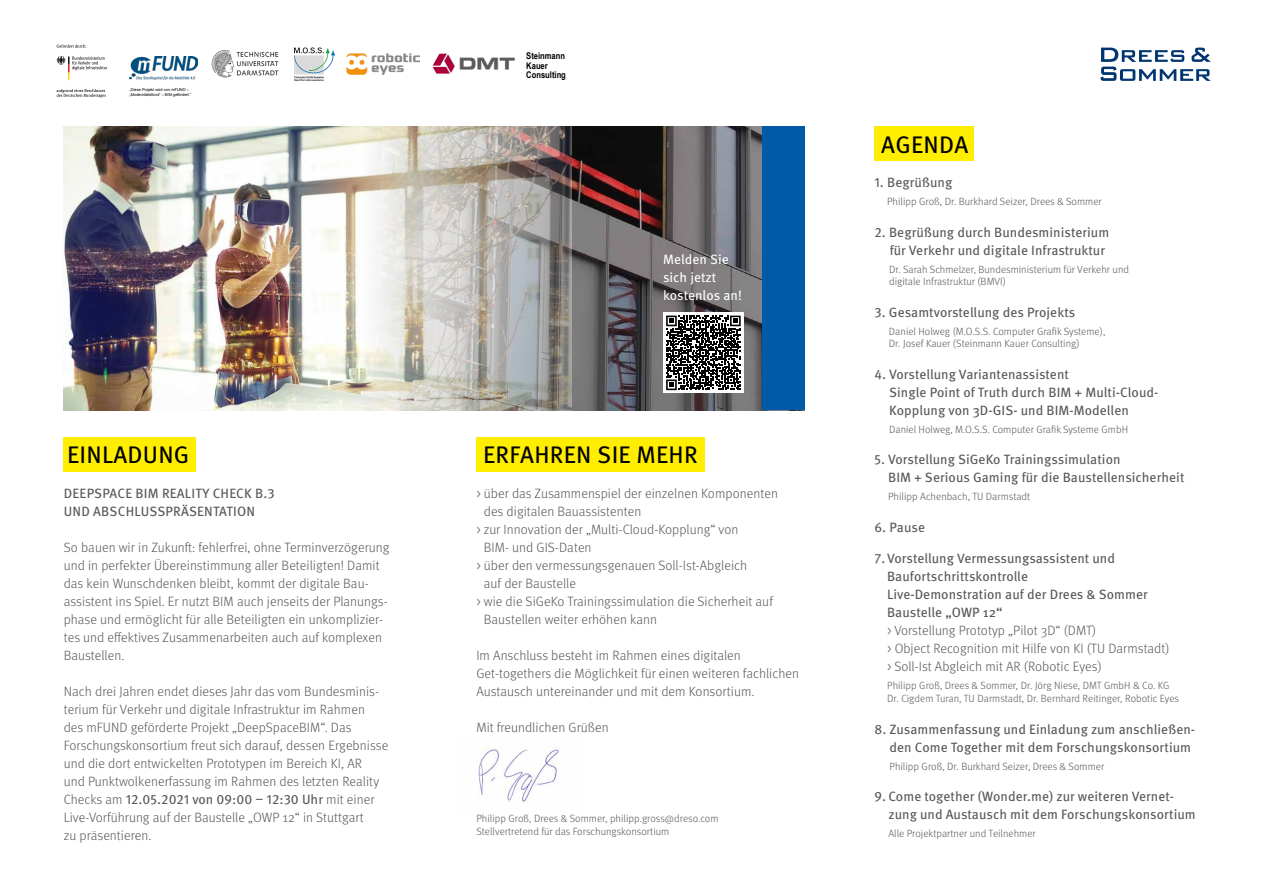
<style>
.page{position:relative;width:1263px;height:893px;background:#fff}
.page>*{position:absolute;margin:0;border:0;box-sizing:border-box;transform-origin:0 0}
.t1{font:24px "Meta OT";letter-spacing:.01em;color:#000}
.t2{font:300 13.5px/18px "Meta OT";letter-spacing:.005em;color:#575756}
.t3{font:13.5px/18px "Meta OT";letter-spacing:.005em;color:#575756}
.t4{font:13.5px/18px "Meta OT";letter-spacing:.005em;color:#fff}
.t5{font:300 10.5px/12.6px "Meta OT";letter-spacing:.005em;color:#575756}
.t6{font:700 9.3px/9.3px "Arial Narrow";color:#000}
.t7{font:3.9px/4.8px "Arial";color:#000}
.s1{font-weight:400}
</style>
<div class="page">
<img style="left:572px;top:126px;width:190px;height:284px">
<img style="left:64px;top:126px;width:508px;height:284px">
<div style="left:762px;top:126px;width:43px;height:284px;background:#005aa7"></div>
<div style="left:663px;top:313px;width:81px;height:80px;background:#fff"></div>
<svg style="left:666px;top:316px;width:75px;height:74px"></svg>
<img style="left:432px;top:54px;width:82px;height:20px">
<img style="left:294px;top:47px;width:41px;height:33px">
<img style="left:347px;top:53px;width:73px;height:21px">
<img style="left:211px;top:50px;width:68px;height:28px">
<img style="left:478px;top:747px;width:81px;height:56px">
<div style="left:63px;top:437px;width:133px;height:35px;background:#fe0"></div>
<div style="left:476px;top:437px;width:229px;height:35px;background:#fe0"></div>
<svg style="left:1100px;top:48px;width:111px;height:33px"></svg>
<img style="left:130px;top:57px;width:67px;height:23px">
<svg style="left:57px;top:44px;width:30px;height:4px"></svg>
<svg style="left:57px;top:89px;width:49px;height:9px"></svg>
<svg style="left:56px;top:56px;width:51px;height:24px"></svg>
<div style="left:874px;top:126px;width:100px;height:35px;background:#fe0"></div>
<p class="t7" style="left:130px;top:88px;width:63px">„Diese Projekt wird von mFUND – „Modernitätsfond“ – BIM gefördert.“</p>
<p class="t6" style="left:526px;top:51px;width:41px">Steinmann<br>Kauer<br>Consulting</p>
<p class="t4" style="left:663px;top:251px;width:80px">Melden Sie sich jetzt kostenlos an!</p>
<h1 class="t1" style="left:67px;top:440px;width:124px">EINLADUNG</h1>
<h1 class="t1" style="left:483px;top:440px;width:216px">ERFAHREN SIE MEHR</h1>
<p class="t3" style="left:64px;top:485px;width:212px">DEEPSPACE BIM REALITY CHECK B.3<br>UND ABSCHLUSSPRÄSENTATION</p>
<p class="t2" style="left:64px;top:539px;width:327px">So bauen wir in Zukunft: fehlerfrei, ohne Terminverzögerung und in perfekter Übereinstimmung aller Beteiligten! Damit das kein Wunschdenken bleibt, kommt der digitale Bau&shy;assistent ins Spiel. Er nutzt BIM auch jenseits der Planungs&shy;phase und ermöglicht für alle Beteiligten ein unkomplizier&shy;tes und effektives Zusammenarbeiten auch auf komplexen Baustellen.</p>
<p class="t2" style="left:64px;top:683px;width:326px">Nach drei Jahren endet dieses Jahr das vom Bundesminis&shy;terium für Verkehr und digitale Infrastruktur im Rahmen<br>des mFUND geförderte Projekt „DeepSpaceBIM“. Das Forschungskonsortium freut sich darauf, dessen Ergebnisse und die dort entwickelten Prototypen im Bereich KI, AR<br>und Punktwolkenerfassung im Rahmen des letzten Reality Checks am <span class="s1">12.05.2021 von 09:00 – 12:30 Uhr</span> mit einer Live-Vorführung auf der Baustelle „OWP 12“ in Stuttgart<br>zu präsentieren.</p>
<p class="t2" style="left:476px;top:485px;width:303px">&gt; über das Zusammenspiel der einzelnen Komponenten</p>
<p class="t2" style="left:484px;top:503px;width:159px">des digitalen Bauassistenten</p>
<p class="t2" style="left:476px;top:521px;width:264px">&gt; zur Innovation der „Multi-Cloud-Kopplung“ von</p>
<p class="t2" style="left:484px;top:539px;width:109px">BIM- und GIS-Daten</p>
<p class="t2" style="left:476px;top:557px;width:272px">&gt; über den vermessungsgenauen Soll-Ist-Abgleich</p>
<p class="t2" style="left:484px;top:575px;width:94px">auf der Baustelle</p>
<p class="t2" style="left:476px;top:593px;width:298px">&gt; wie die SiGeKo Trainingssimulation die Sicherheit auf</p>
<p class="t2" style="left:484px;top:611px;width:175px">Baustellen weiter erhöhen kann</p>
<p class="t2" style="left:476px;top:647px;width:324px">Im Anschluss besteht im Rahmen eines digitalen<br>Get-togethers die Möglichkeit für einen weiteren fachlichen<br>Austausch untereinander und mit dem Konsortium.</p>
<p class="t2" style="left:476px;top:719px;width:134px">Mit freundlichen Grüßen</p>
<p class="t5" style="left:476px;top:812px;width:244px">Philipp Groß, Drees &amp; Sommer, philipp.gross@dreso.com<br>Stellvertretend für das Forschungskonsortium</p>
<h1 class="t1" style="left:881px;top:130px;width:89px">AGENDA</h1>
<p class="t3" style="left:874px;top:174px;width:79px">1. Begrüßung</p>
<p class="t5" style="left:887px;top:195px;width:216px">Philipp Groß, Dr. Burkhard Seizer, Drees &amp; Sommer</p>
<p class="t3" style="left:890px;top:223px;width:221px;text-indent:-15px">2. Begrüßung durch Bundesministerium für Verkehr und digitale Infrastruktur</p>
<p class="t5" style="left:889px;top:263px;width:242px">Dr. Sarah Schmelzer, Bundesministerium für Verkehr und digitale Infrastruktur (BMVI)</p>
<p class="t3" style="left:874px;top:303px;width:202px">3. Gesamtvorstellung des Projekts</p>
<p class="t5" style="left:889px;top:325px;width:218px">Daniel Holweg (M.O.S.S. Computer Grafik Systeme),<br>Dr. Josef Kauer (Steinmann Kauer Consulting)</p>
<p class="t3" style="left:889px;top:365px;width:271px;text-indent:-15px">4. Vorstellung Variantenassistent<br>Single Point of Truth durch BIM + Multi-Cloud-<br>Kopplung von 3D-GIS- und BIM-Modellen</p>
<p class="t5" style="left:889px;top:423px;width:240px">Daniel Holweg, M.O.S.S. Computer Grafik Systeme GmbH</p>
<p class="t3" style="left:888px;top:451px;width:298px;text-indent:-14px">5. Vorstellung SiGeKo Trainingssimulation<br>BIM + Serious Gaming für die Baustellensicherheit</p>
<p class="t5" style="left:888px;top:491px;width:144px">Philipp Achenbach, TU Darmstadt</p>
<p class="t3" style="left:874px;top:518px;width:52px">6. Pause</p>
<p class="t3" style="left:887px;top:550px;width:262px;text-indent:-13px">7.Vorstellung Vermessungsassistent und Baufortschrittskontrolle<br>Live-Demonstration auf der Drees &amp; Sommer Baustelle „OWP 12“</p>
<p class="t2" style="left:887px;top:622px;width:284px">&gt; Vorstellung Prototyp „Pilot 3D“ (DMT)<br>&gt; Object Recognition mit Hilfe von KI (TU Darmstadt) &gt; Soll-Ist Abgleich mit AR (Robotic Eyes)</p>
<p class="t5" style="left:887px;top:680px;width:293px">Philipp Groß, Drees &amp; Sommer, Dr. Jörg Niese, DMT GmbH &amp; Co. KG<br>Dr. Cigdem Turan, TU Darmstadt, Dr. Bernhard Reitinger, Robotic Eyes</p>
<p class="t3" style="left:874px;top:720px;width:322px;text-align:right">8. Zusammenfassung und Einladung zum anschließen&shy;den Come Together mit dem Forschungskonsortium</p>
<p class="t5" style="left:889px;top:760px;width:216px">Philipp Groß, Dr. Burkhard Seizer, Drees &amp; Sommer</p>
<p class="t3" style="left:888px;top:787px;width:309px;text-indent:-14px">9. Come together (Wonder.me) zur weiteren Vernet&shy;zung und Austausch mit dem Forschungskonsortium</p>
<p class="t5" style="left:888px;top:827px;width:149px">Alle Projektpartner und Teilnehmer</p>
</div>
